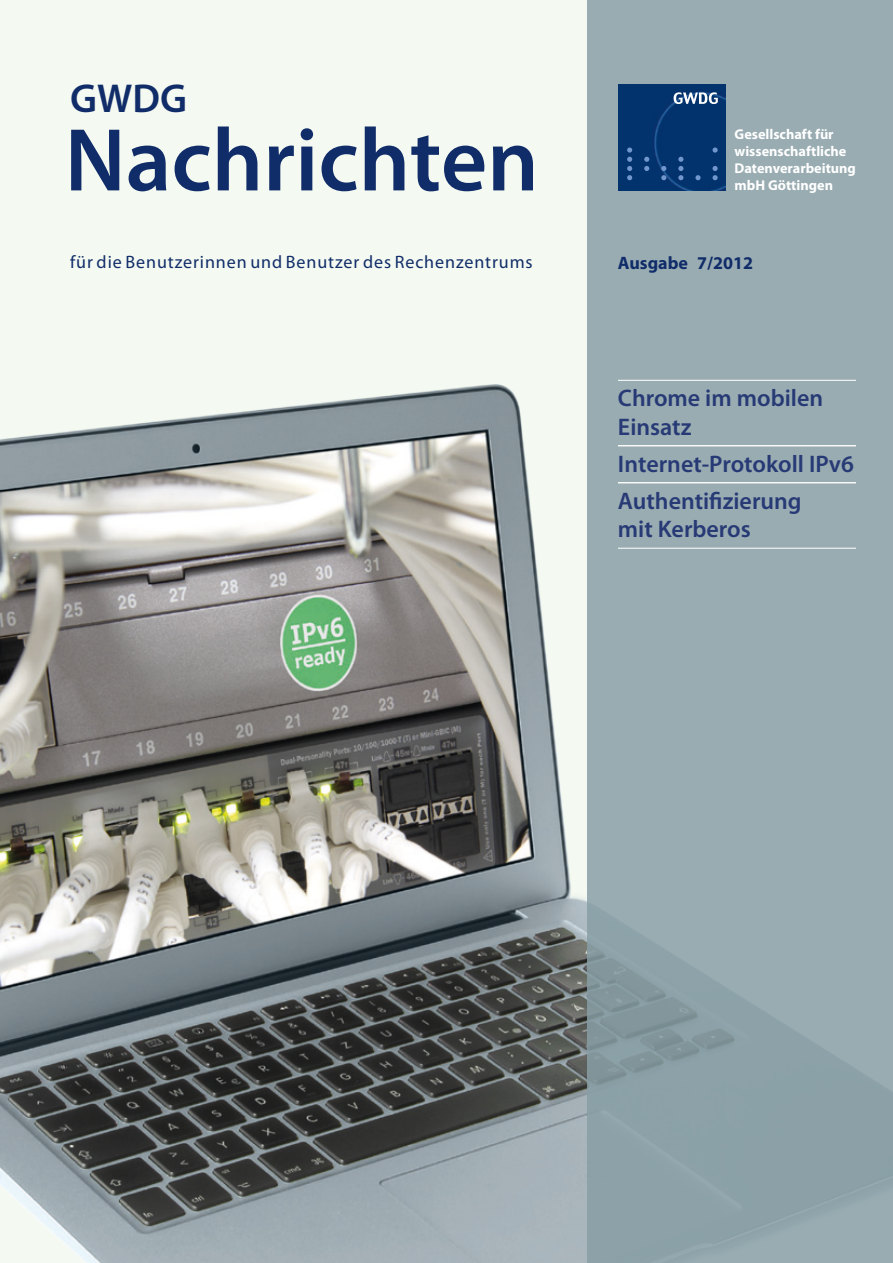
<style>
.page{position:relative;width:893px;height:1263px;background:#fff}
.page>*{position:absolute;margin:0;border:0;box-sizing:border-box;transform-origin:0 0}
.t1{font:600 90px "Myriad Pro";color:#112d69}
.t2{font:600 40.5px "Myriad Pro";color:#112d69}
.t3{font:600 24px/28.5px "Myriad Pro";color:#273a75}
.t4{font:18px "Myriad Pro";letter-spacing:.05em;color:#112d69}
.t5{font:700 18px "Myriad Pro";color:#112d69}
.t6{font:700 14.25px/17.1px "Myriad Pro";color:#fff}
</style>
<div class="page">
<div style="left:0;top:0;width:587px;height:1263px;background:#f4f9f1"></div>
<img style="left:0;top:384px;width:587px;height:879px">
<div style="left:587px;top:0;width:306px;height:1263px;background:linear-gradient(to right,#94a7ae,#98abb1)"></div>
<div style="left:619px;top:85px;width:106px;height:106px;background:#02336d"></div>
<svg style="left:674px;top:92px;width:44px;height:12px"></svg>
<svg style="left:627px;top:147px;width:5px;height:33px"></svg>
<svg style="left:644px;top:157px;width:5px;height:14px"></svg>
<svg style="left:661px;top:166px;width:5px;height:14px"></svg>
<svg style="left:678px;top:157px;width:5px;height:23px"></svg>
<svg style="left:695px;top:175px;width:6px;height:5px"></svg>
<svg style="left:712px;top:147px;width:6px;height:6px"></svg>
<svg style="left:712px;top:166px;width:6px;height:14px"></svg>
<hr style="left:618px;top:380px;width:238px;height:1px;background:#fff">
<hr style="left:618px;top:445px;width:238px;height:1px;background:#fff">
<hr style="left:618px;top:482px;width:238px;height:1px;background:#fff">
<hr style="left:618px;top:548px;width:238px;height:1px;background:#fff">
<h2 class="t2" style="left:70px;top:72px;width:118px">GWDG</h2>
<h1 class="t1" style="left:65px;top:103px;width:475px">Nachrichten</h1>
<p class="t4" style="left:70px;top:251px;width:464px">für die Benutzerinnen und Benutzer des Rechenzentrums</p>
<p class="t6" style="left:735px;top:125px;width:123px">Gesellschaft für wissenschaftliche<br>Datenverarbeitung mbH Göttingen</p>
<p class="t5" style="left:618px;top:252px;width:137px">Ausgabe 7/2012</p>
<p class="t3" style="left:618px;top:383px;width:207px">Chrome im mobilen<br>Einsatz</p>
<p class="t3" style="left:618px;top:444px;width:237px;line-height:37px">Internet-Protokoll IPv6<br>Authentifizierung</p>
<p class="t3" style="left:618px;top:514px;width:134px">mit Kerberos</p>
</div>
